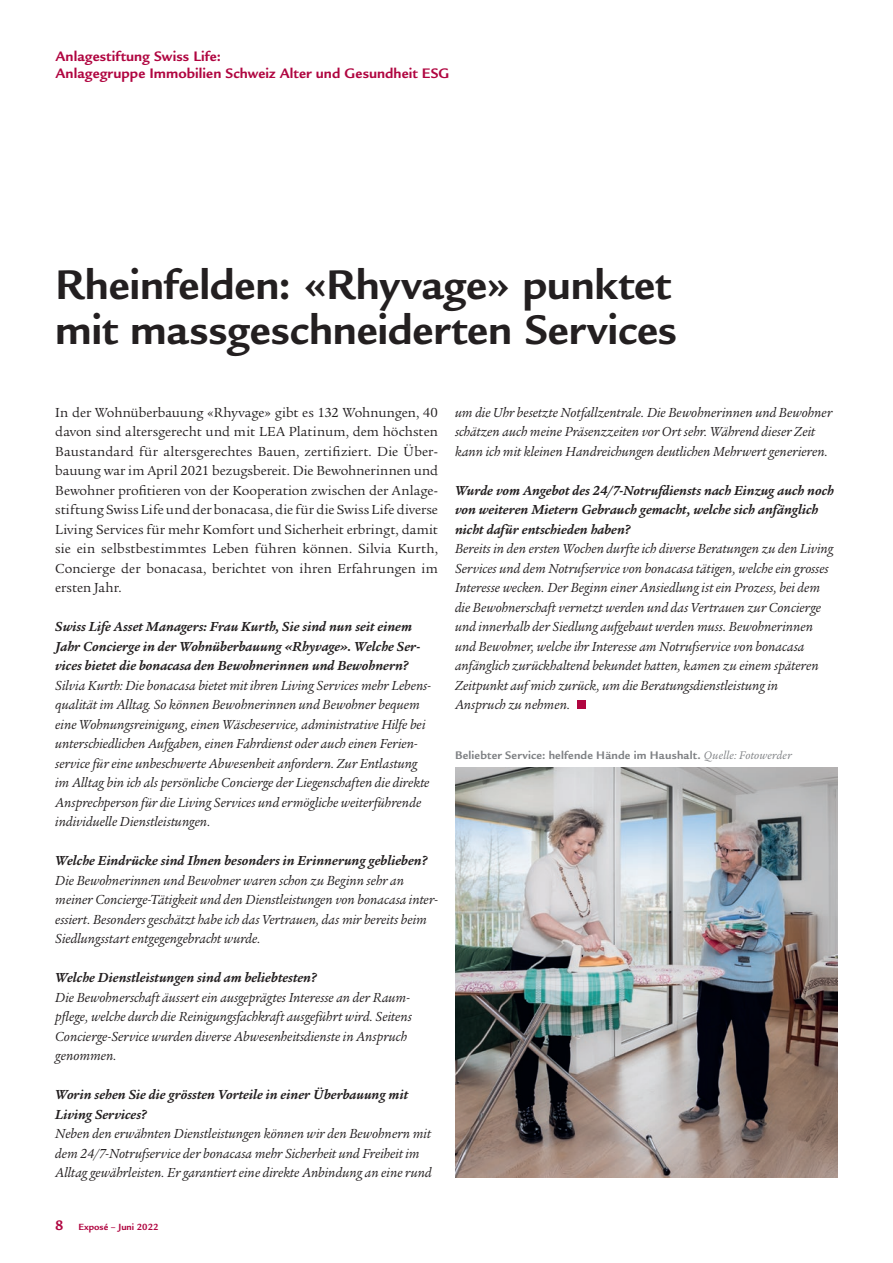
<style>
.page{position:relative;width:893px;height:1263px;background:#fff}
.page>*{position:absolute;margin:0;border:0;box-sizing:border-box;transform-origin:0 0}
.artikel_titel{font:700 45px/45px "Legacy Sans Std";letter-spacing:-.005em;color:#231f20}
.t1{font:700 15px/16.5px "Legacy Sans Std";letter-spacing:.005em;color:#b00540}
.artikel_interview_an{font:italic 14.25px/19.5px "Legacy Serif Std";color:#231f20}
.artikel_grundtext_ei{font:14.25px/19.5px "Legacy Serif Std";letter-spacing:.005em;color:#231f20;text-align:justify}
.artikel_interview_fr{font:italic 700 14.25px/19.5px "Legacy Serif Std";color:#231f20}
.artikel_bildlegende{font:700 12px "Legacy Sans Std";letter-spacing:.015em;color:#808285}
.t2{font:700 9.75px "Legacy Sans Std";color:#b00540}
.s1{font-size:15px}
.s2{font-family:"Legacy Serif Std";font-weight:400;font-style:italic}
</style>
<div class="page">
<img style="left:455px;top:768px;width:383px;height:409px">
<div style="left:577px;top:701px;width:8px;height:8px;background:#b00540"></div>
<p class="t1" style="left:55px;top:49px;width:395px">Anlagestiftung Swiss Life:<br>Anlagegruppe Immobilien Schweiz Alter und Gesundheit ESG</p>
<p class="artikel_titel" style="left:55px;top:263px;width:623px">Rheinfelden: «Rhyvage» punktet mit massgeschneiderten Services</p>
<p class="artikel_grundtext_ei" style="left:55px;top:402px;width:384px">In der Wohnüberbauung «Rhyvage» gibt es 132 Wohnungen, 40 davon sind altersgerecht und mit LEA Platinum, dem höchsten Baustandard für altersgerechtes Bauen, zertifiziert. Die Über&shy;bauung war im April 2021 bezugsbereit. Die Bewohnerinnen und Bewohner profitieren von der Kooperation zwischen der Anlage&shy;stiftung Swiss Life und der bonacasa, die für die Swiss Life diverse Living Services für mehr Komfort und Sicherheit erbringt, damit sie ein selbstbestimmtes Leben führen können. Silvia Kurth, Concierge der bonacasa, berichtet von ihren Erfahrungen im ersten Jahr.</p>
<p class="artikel_interview_fr" style="left:55px;top:617px;width:366px">Swiss Life Asset Managers: Frau Kurth, Sie sind nun seit einem<br>Jahr Concierge in der Wohnüberbauung «Rhyvage». Welche Ser&shy;vices bietet die bonacasa den Bewohnerinnen und Bewohnern?</p>
<p class="artikel_interview_an" style="left:55px;top:675px;width:377px">Silvia Kurth: Die bonacasa bietet mit ihren Living Services mehr Lebens&shy;qualität im Alltag. So können Bewohnerinnen und Bewohner bequem eine Wohnungsreinigung, einen Wäscheservice, administrative Hilfe bei unterschiedlichen Aufgaben, einen Fahrdienst oder auch einen Ferien&shy;service für eine unbeschwerte Abwesenheit anfordern. Zur Entlastung im Alltag bin ich als persönliche Concierge der Liegenschaften die direkte Ansprechperson für die Living Services und ermögliche weiterführende individuelle Dienstleistungen.</p>
<p class="artikel_interview_fr" style="left:55px;top:851px;width:374px">Welche Eindrücke sind Ihnen besonders in Erinnerung geblieben?</p>
<p class="artikel_interview_an" style="left:55px;top:870px;width:384px">Die Bewohnerinnen und Bewohner waren schon zu Beginn sehr an meiner Concierge-Tätigkeit und den Dienstleistungen von bonacasa inter&shy;essiert. Besonders geschätzt habe ich das Vertrauen, das mir bereits beim Siedlungsstart entgegengebracht wurde.</p>
<p class="artikel_interview_fr" style="left:55px;top:968px;width:263px">Welche Dienstleistungen sind am beliebtesten?</p>
<p class="artikel_interview_an" style="left:55px;top:987px;width:358px">Die Bewohnerschaft äussert ein ausgeprägtes Interesse an der Raum&shy;pflege, welche durch die Reinigungsfachkraft ausgeführt wird. Seitens Concierge-Service wurden diverse Abwesenheitsdienste in Anspruch genommen.</p>
<p class="artikel_interview_fr" style="left:55px;top:1085px;width:354px">Worin sehen Sie die grössten Vorteile in einer Überbauung mit<br>Living Services?</p>
<p class="artikel_interview_an" style="left:55px;top:1124px;width:378px">Neben den erwähnten Dienstleistungen können wir den Bewohnern mit dem 24/7-Notrufservice der bonacasa mehr Sicherheit und Freiheit im<br>Alltag gewährleisten. Er garantiert eine direkte Anbindung an eine rund</p>
<p class="t2" style="left:55px;top:1221px;width:105px"><span class="s1">8</span> Exposé – Juni 2022</p>
<p class="artikel_interview_an" style="left:455px;top:402px;width:379px">um die Uhr besetzte Notfallzentrale. Die Bewohnerinnen und Bewohner schätzen auch meine Präsenzzeiten vor Ort sehr. Während dieser Zeit kann ich mit kleinen Handreichungen deutlichen Mehrwert generieren.</p>
<p class="artikel_interview_fr" style="left:455px;top:480px;width:381px">Wurde vom Angebot des 24/7-Notrufdiensts nach Einzug auch noch von weiteren Mietern Gebrauch gemacht, welche sich anfänglich nicht dafür entschieden haben?</p>
<p class="artikel_interview_an" style="left:455px;top:539px;width:380px">Bereits in den ersten Wochen durfte ich diverse Beratungen zu den Living Services und dem Notrufservice von bonacasa tätigen, welche ein grosses Interesse wecken. Der Beginn einer Ansiedlung ist ein Prozess, bei dem die Bewohnerschaft vernetzt werden und das Vertrauen zur Concierge und innerhalb der Siedlung aufgebaut werden muss. Bewohnerinnen und Bewohner, welche ihr Interesse am Notrufservice von bonacasa anfänglich zurückhaltend bekundet hatten, kamen zu einem späteren Zeitpunkt auf mich zurück, um die Beratungsdienstleistung in<br>Anspruch zu nehmen.</p>
<p class="artikel_bildlegende" style="left:455px;top:748px;width:338px">Beliebter Service: helfende Hände im Haushalt. <span class="s2">Quelle: Fotowerder</span></p>
</div>
